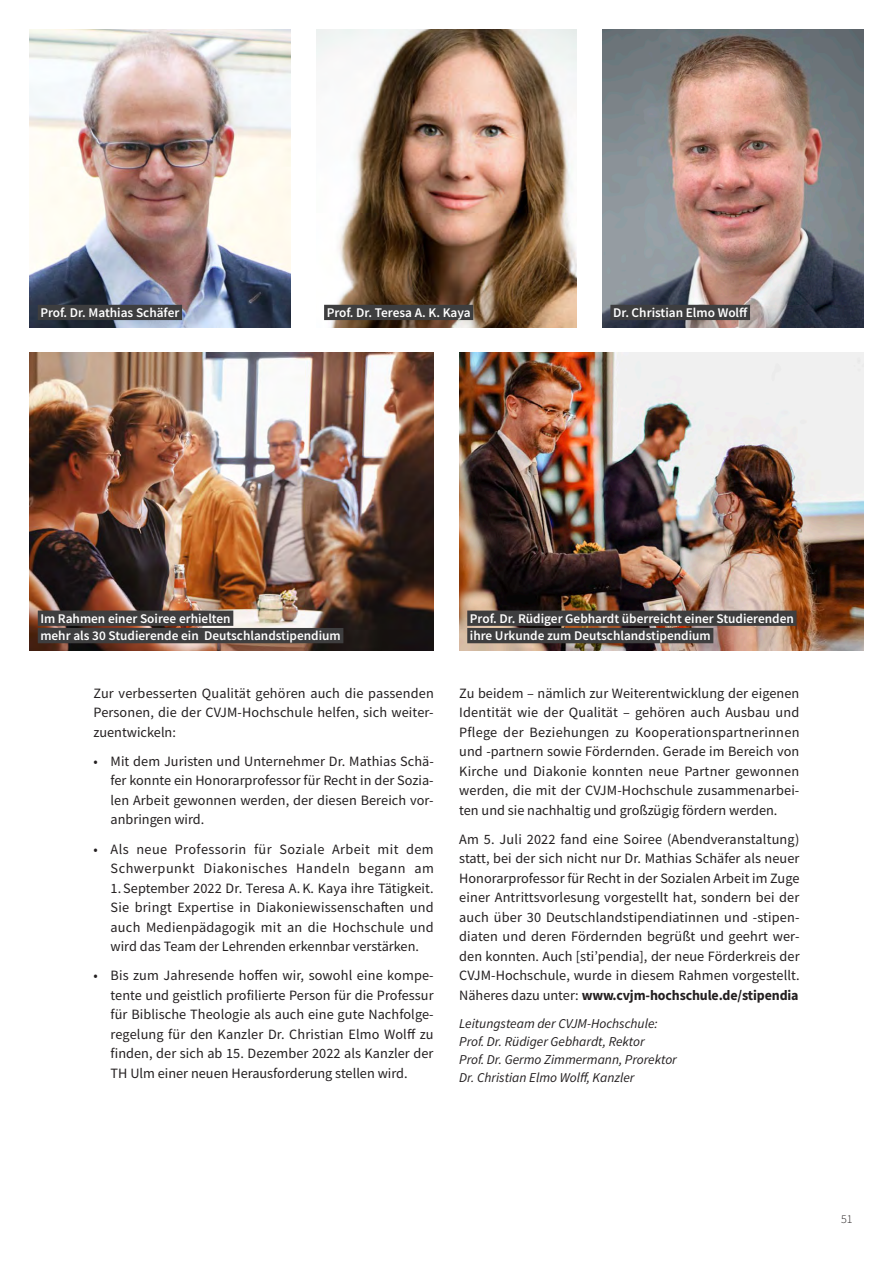
<style>
.page{position:relative;width:893px;height:1263px;background:#fff}
.page>*{position:absolute;margin:0;border:0;box-sizing:border-box;transform-origin:0 0}
.t1{font:14.25px/19.5px "Source Sans Pro";letter-spacing:.005em;color:#231f20;text-align:justify}
.t2{font:14.25px/19.5px "Source Sans Pro";letter-spacing:.03em;color:#231f20;text-align:right}
.t3{font:italic 13.5px/18px "Source Sans Pro";color:#231f20}
.t4{font:600 13.35px/17.4px "Source Sans Pro";color:#fff}
.t5{font:300 12px "Source Sans Pro";color:#231f20}
.s1{font-weight:700}
</style>
<div class="page">
<img style="left:602px;top:30px;width:261px;height:297px">
<img style="left:30px;top:30px;width:261px;height:297px">
<img style="left:316px;top:30px;width:261px;height:297px">
<div style="left:38px;top:305px;width:144px;height:15px;background:#3e3e3f"></div>
<div style="left:324px;top:305px;width:149px;height:15px;background:#3e3e3f"></div>
<div style="left:610px;top:305px;width:140px;height:15px;background:#3e3e3f"></div>
<img style="left:459px;top:353px;width:404px;height:298px">
<div style="left:467px;top:610px;width:329px;height:16px;background:#3e3e3f"></div>
<div style="left:467px;top:628px;width:246px;height:15px;background:#3e3e3f"></div>
<img style="left:30px;top:353px;width:404px;height:298px">
<div style="left:38px;top:610px;width:195px;height:16px;background:#3e3e3f"></div>
<div style="left:38px;top:628px;width:305px;height:15px;background:#3e3e3f"></div>
<p class="t4" style="left:40px;top:304px;width:141px">Prof. Dr. Mathias Schäfer</p>
<p class="t4" style="left:327px;top:304px;width:145px">Prof. Dr. Teresa A. K. Kaya</p>
<p class="t4" style="left:613px;top:304px;width:136px">Dr. Christian Elmo Wolff</p>
<p class="t4" style="left:40px;top:609px;width:302px">Im Rahmen einer Soiree erhielten<br>mehr als 30 Studierende ein Deutschlandstipendium</p>
<p class="t1" style="left:94px;top:683px;width:342px">Zur verbesserten Qualität gehören auch die passenden Personen, die der CVJM-Hochschule helfen, sich weiter&shy;zuentwickeln:</p>
<p class="t1" style="left:111px;top:751px;width:325px;text-indent:-17px">• Mit dem Juristen und Unternehmer Dr. Mathias Schä&shy;fer konnte ein Honorarprofessor für Recht in der Sozia&shy;len Arbeit gewonnen werden, der diesen Bereich vor&shy;anbringen wird.</p>
<p class="t2" style="left:94px;top:839px;width:342px">• Als neue Professorin für Soziale Arbeit mit dem<br>Schwerpunkt Diakonisches Handeln begann am</p>
<p class="t1" style="left:111px;top:878px;width:325px">1. September 2022 Dr. Teresa A.K. Kaya ihre Tätigkeit.<br>Sie bringt Expertise in Diakoniewissenschaften und auch Medienpädagogik mit an die Hochschule und wird das Team der Lehrenden erkennbar verstärken.</p>
<p class="t1" style="left:111px;top:966px;width:325px;text-indent:-17px">• Bis zum Jahresende hoffen wir, sowohl eine kompe&shy;tente und geistlich profilierte Person für die Professur für Biblische Theologie als auch eine gute Nachfolge&shy;regelung für den Kanzler Dr. Christian Elmo Wolff zu finden, der sich ab 15. Dezember 2022 als Kanzler der TH Ulm einer neuen Herausforderung stellen wird.</p>
<p class="t4" style="left:470px;top:609px;width:326px">Prof. Dr. Rüdiger Gebhardt überreicht einer Studierenden ihre Urkunde zum Deutschlandstipendium</p>
<p class="t1" style="left:459px;top:683px;width:342px">Zu beidem – nämlich zur Weiterentwicklung der eigenen Identität wie der Qualität – gehören auch Ausbau und Pflege der Beziehungen zu Kooperationspartnerinnen und -partnern sowie Fördernden. Gerade im Bereich von Kirche und Diakonie konnten neue Partner gewonnen werden, die mit der CVJM-Hochschule zusammenarbei&shy;ten und sie nachhaltig und großzügig fördern werden.</p>
<p class="t1" style="left:459px;top:829px;width:342px">Am 5. Juli 2022 fand eine Soiree (Abendveranstaltung) statt, bei der sich nicht nur Dr. Mathias Schäfer als neuer Honorarprofessor für Recht in der Sozialen Arbeit im Zuge einer Antrittsvorlesung vorgestellt hat, sondern bei der auch über 30 Deutschlandstipendiatinnen und -stipen&shy;diaten und deren Fördernden begrüßt und geehrt wer&shy;den konnten. Auch [sti’pendia], der neue Förderkreis der CVJM-Hochschule, wurde in diesem Rahmen vorgestellt.<br>Näheres dazu unter: <span class="s1">www.cvjm-hochschule.de/stipendia</span></p>
<p class="t3" style="left:459px;top:1014px;width:219px">Leitungsteam der CVJM-Hochschule:<br>Prof. Dr. Rüdiger Gebhardt, Rektor<br>Prof. Dr. Germo Zimmermann, Prorektor Dr. Christian Elmo Wolff, Kanzler</p>
<p class="t5" style="left:841px;top:1211px;width:13px">51</p>
</div>
